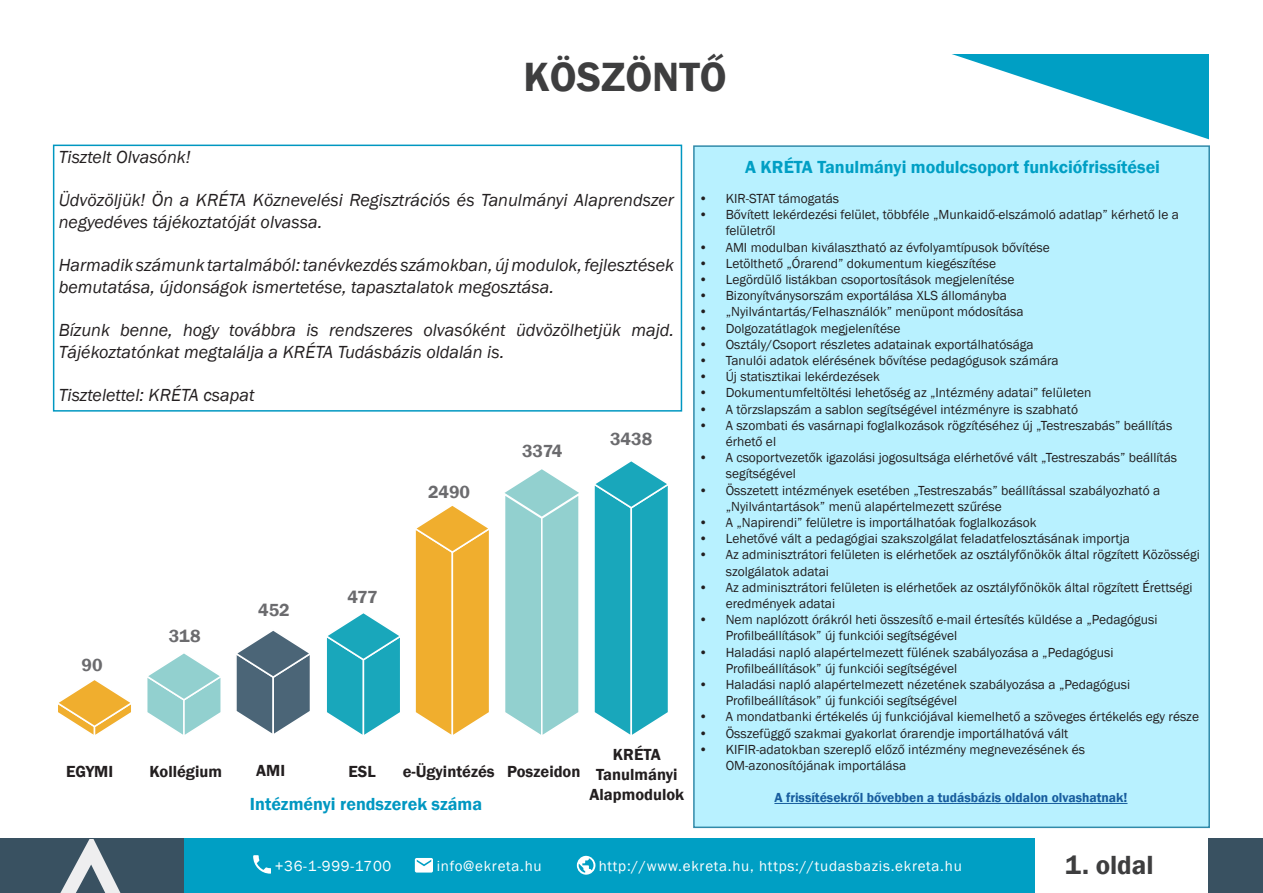
<style>
.page{position:relative;width:1263px;height:893px;background:#fff}
.page>*{position:absolute;margin:0;border:0;box-sizing:border-box;transform-origin:0 0}
.t1{font:600 42px "Franklin Gothic";color:#3e3e3f}
.t2{font:600 27px "Franklin Gothic";color:#3e3e3f}
.Franklin_G_B_Fekete{font:italic 18px/21.6px "Franklin Gothic";color:#231f20}
.Sanssion_Light{font:600 18px "Franklin Gothic";color:#009fc4}
.Franklin_G_B_Kék_bek{font:600 18px "Franklin Gothic";color:#0097c1}
.t3{font:600 18px "Franklin Gothic";color:#6b6b6e}
.t4{font:600 16.5px/19.8px "Franklin Gothic";color:#231f20;text-align:center}
.t5{font:15px "Franklin Gothic";letter-spacing:.05em;color:#fff}
.t6{font:13.5px/16.2px "Franklin Gothic";color:#231f20}
.Franklin_G_B_Fekete-2{font:600 13.5px "Franklin Gothic";color:#175d9e}
</style>
<div class="page">
<div style="left:0;top:839px;width:1035px;height:54px;background:#009fc4"></div>
<div style="left:1209px;top:839px;width:54px;height:54px;background:#395161"></div>
<div style="left:0;top:839px;width:184px;height:54px;background:#395161"></div>
<svg style="left:60px;top:839px;width:61px;height:54px"></svg>
<svg style="left:952px;top:54px;width:257px;height:85px"></svg>
<svg style="left:253px;top:855px;width:18px;height:18px"></svg>
<svg style="left:415px;top:858px;width:18px;height:14px"></svg>
<svg style="left:577px;top:856px;width:18px;height:18px"></svg>
<div style="left:53px;top:145px;width:629px;height:267px;border:2px solid #0097c1"></div>
<div style="left:694px;top:146px;width:515px;height:681px;background:#b8f1ff"></div>
<div style="left:693px;top:145px;width:517px;height:683px;border:2px solid #318aa9"></div>
<hr style="left:774px;top:803px;width:353px;height:1px;background:#175d9e">
<svg style="left:147px;top:653px;width:74px;height:82px"></svg>
<svg style="left:327px;top:613px;width:73px;height:122px"></svg>
<svg style="left:415px;top:506px;width:74px;height:229px;background:#f2b94c"></svg>
<svg style="left:504px;top:469px;width:75px;height:266px;background:#a0d6d5"></svg>
<svg style="left:594px;top:461px;width:74px;height:274px;background:#35b2c3"></svg>
<svg style="left:58px;top:680px;width:73px;height:55px"></svg>
<svg style="left:236px;top:631px;width:74px;height:103px"></svg>
<p class="t1" style="left:523px;top:51px;width:205px">KÖSZÖNTŐ</p>
<p class="Franklin_G_B_Fekete" style="left:59px;top:147px;width:133px">Tisztelt Olvasónk!</p>
<p class="Franklin_G_B_Fekete" style="left:59px;top:190px;width:617px">Üdvözöljük! Ön a KRÉTA Köznevelési Regisztrációs és Tanulmányi Alaprendszer negyedéves tájékoztatóját olvassa.</p>
<p class="Franklin_G_B_Fekete" style="left:59px;top:255px;width:617px">Harmadik számunk tartalmából: tanévkezdés számokban, új modulok, fejlesztések bemutatása, újdonságok ismertetése, tapasztalatok megosztása.</p>
<p class="Franklin_G_B_Fekete" style="left:59px;top:320px;width:617px">Bízunk benne, hogy továbbra is rendszeres olvasóként üdvözölhetjük majd.<br>Tájékoztatónkat megtalálja a KRÉTA Tudásbázis oldalán is.</p>
<p class="Franklin_G_B_Fekete" style="left:59px;top:384px;width:197px">Tisztelettel: KRÉTA csapat</p>
<p class="t3" style="left:81px;top:653px;width:23px">90</p>
<p class="t4" style="left:66px;top:762px;width:49px">EGYMI</p>
<p class="t3" style="left:169px;top:625px;width:33px">318</p>
<p class="t3" style="left:258px;top:599px;width:33px">452</p>
<p class="t3" style="left:347px;top:585px;width:32px">477</p>
<p class="t3" style="left:428px;top:481px;width:44px">2490</p>
<p class="t3" style="left:522px;top:440px;width:42px">3374</p>
<p class="t3" style="left:610px;top:428px;width:44px">3438</p>
<p class="t4" style="left:150px;top:762px;width:74px">Kollégium</p>
<p class="t4" style="left:348px;top:762px;width:29px">ESL</p>
<p class="t4" style="left:403px;top:762px;width:94px">e-Ügyintézés</p>
<p class="t4" style="left:507px;top:762px;width:75px">Poszeidon</p>
<p class="t4" style="left:256px;top:761px;width:31px">AMI</p>
<p class="Franklin_G_B_Kék_bek" style="left:250px;top:793px;width:234px">Intézményi rendszerek száma</p>
<p class="t4" style="left:589px;top:745px;width:96px">KRÉTA<br>Tanulmányi<br>Alapmodulok</p>
<p class="Sanssion_Light" style="left:745px;top:156px;width:416px">A KRÉTA Tanulmányi modulcsoport funkciófrissítései</p>
<p class="t6" style="left:699px;top:191px;width:142px">• KIR-STAT támogatás</p>
<p class="t6" style="left:726px;top:207px;width:455px;text-indent:-27px">• Bővített lekérdezési felület, többféle „Munkaidő-elszámoló adatlap” kérhető le a felületről</p>
<p class="t6" style="left:699px;top:239px;width:353px">• AMI modulban kiválasztható az évfolyamtípusok bővítése</p>
<p class="t6" style="left:699px;top:255px;width:299px">• Letölthető „Órarend” dokumentum kiegészítése</p>
<p class="t6" style="left:699px;top:272px;width:317px">• Legördülő listákban csoportosítások megjelenítése</p>
<p class="t6" style="left:699px;top:288px;width:310px">• Bizonyítványsorszám exportálása XLS állományba</p>
<p class="t6" style="left:699px;top:304px;width:326px">• „Nyilvántartás/Felhasználók” menüpont módosítása</p>
<p class="t6" style="left:699px;top:320px;width:203px">• Dolgozatátlagok megjelenítése</p>
<p class="t6" style="left:699px;top:336px;width:336px">• Osztály/Csoport részletes adatainak exportálhatósága</p>
<p class="t6" style="left:699px;top:353px;width:361px">• Tanulói adatok elérésének bővítése pedagógusok számára</p>
<p class="t6" style="left:699px;top:369px;width:183px">• Új statisztikai lekérdezések</p>
<p class="t6" style="left:699px;top:385px;width:394px">• Dokumentumfeltöltési lehetőség az „Intézmény adatai” felületen</p>
<p class="t6" style="left:699px;top:401px;width:381px">• A törzslapszám a sablon segítségével intézményre is szabható</p>
<p class="t6" style="left:726px;top:417px;width:448px;text-indent:-27px">• A szombati és vasárnapi foglalkozások rögzítéséhez új „Testreszabás” beállítás érhető el</p>
<p class="t6" style="left:726px;top:450px;width:453px;text-indent:-27px">• A csoportvezetők igazolási jogosultsága elérhetővé vált „Testreszabás” beállítás segítségével</p>
<p class="t6" style="left:726px;top:482px;width:436px;text-indent:-27px">• Összetett intézmények esetében „Testreszabás” beállítással szabályozható a „Nyilvántartások” menü alapértelmezett szűrése</p>
<p class="t6" style="left:699px;top:515px;width:339px">• A „Napirendi” felületre is importálhatóak foglalkozások</p>
<p class="t6" style="left:699px;top:531px;width:433px">• Lehetővé vált a pedagógiai szakszolgálat feladatfelosztásának importja</p>
<p class="t6" style="left:726px;top:547px;width:476px;text-indent:-27px">• Az adminisztrátori felületen is elérhetőek az osztályfőnökök által rögzített Közösségi szolgálatok adatai</p>
<p class="t6" style="left:726px;top:579px;width:468px;text-indent:-27px">• Az adminisztrátori felületen is elérhetőek az osztályfőnökök által rögzített Érettségi eredmények adatai</p>
<p class="t6" style="left:726px;top:612px;width:433px;text-indent:-27px">• Nem naplózott órákról heti összesítő e-mail értesítés küldése a „Pedagógusi<br>Profilbeállítások” új funkciói segítségével</p>
<p class="t6" style="left:726px;top:644px;width:389px;text-indent:-27px">• Haladási napló alapértelmezett fülének szabályozása a „Pedagógusi<br>Profilbeállítások” új funkciói segítségével</p>
<p class="t6" style="left:726px;top:677px;width:406px;text-indent:-27px">• Haladási napló alapértelmezett nézetének szabályozása a „Pedagógusi<br>Profilbeállítások” új funkciói segítségével</p>
<p class="t6" style="left:699px;top:709px;width:502px">• A mondatbanki értékelés új funkciójával kiemelhető a szöveges értékelés egy része</p>
<p class="t6" style="left:699px;top:725px;width:371px">• Összefüggő szakmai gyakorlat órarendje importálhatóvá vált</p>
<p class="t6" style="left:726px;top:741px;width:361px;text-indent:-27px">• KIFIR-adatokban szereplő előző intézmény megnevezésének és<br>OM-azonosítójának importálása</p>
<p class="Franklin_G_B_Fekete-2" style="left:774px;top:790px;width:355px">A frissítésekről bővebben a tudásbázis oldalon olvashatnak!</p>
<p class="t5" style="left:275px;top:856px;width:118px">+36-1-999-1700</p>
<p class="t5" style="left:437px;top:856px;width:106px">info@ekreta.hu</p>
<p class="t5" style="left:599px;top:856px;width:365px">http://www.ekreta.hu, https://tudasbazis.ekreta.hu</p>
<h2 class="t2" style="left:1065px;top:848px;width:90px">1. oldal</h2>
</div>
